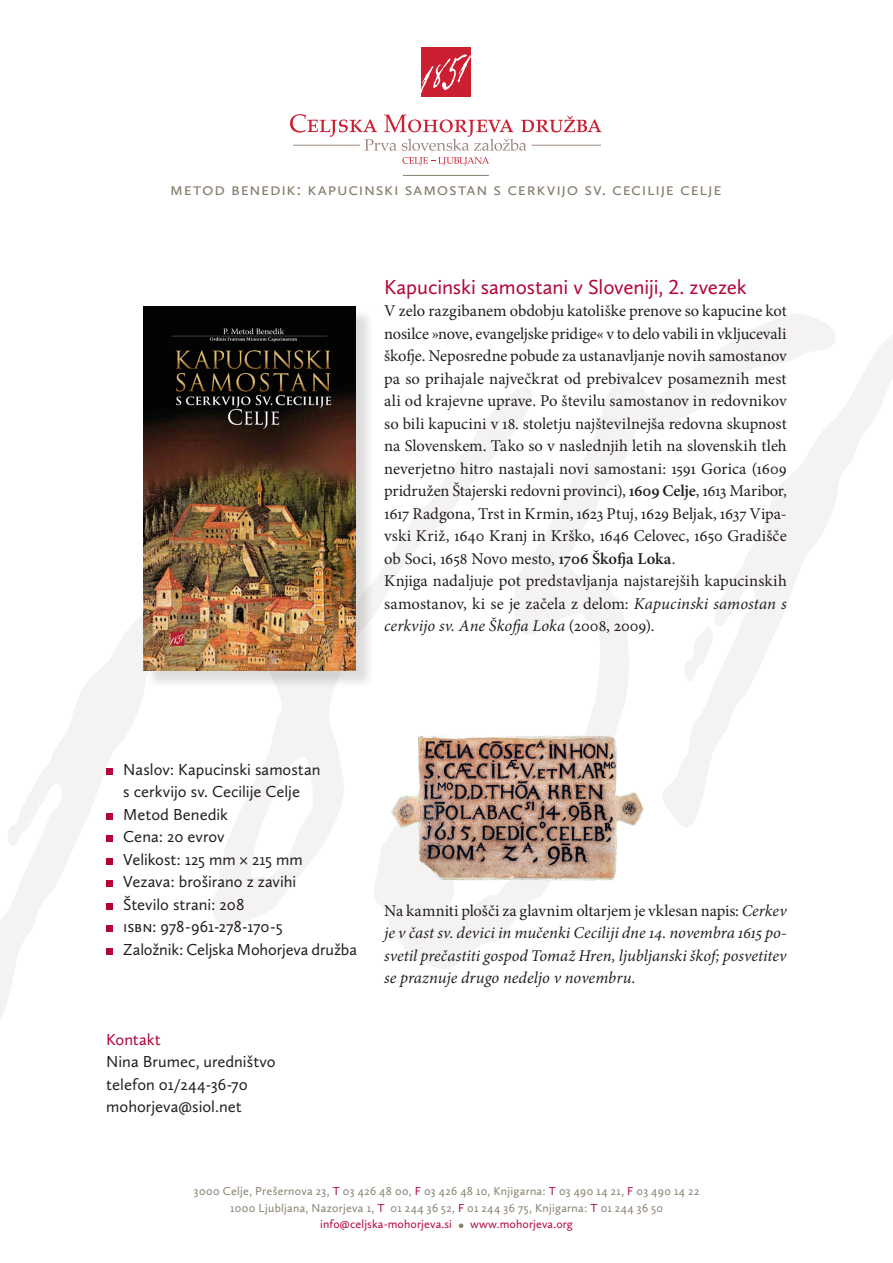
<style>
.page{position:relative;width:893px;height:1263px;background:#fff}
.page>*{position:absolute;margin:0;border:0;box-sizing:border-box;transform-origin:0 0}
.zivljenjepis{font:21px "Calluna Sans";letter-spacing:-.005em;color:#b30437}
.besedilo{font:18px "Calluna Sans";letter-spacing:.04em;color:#887f6f}
.besedilo-2{font:16.5px/22.5px "Minion Pro";color:#231f20;text-align:justify}
.podatki_o_knjigi{font:16.5px "Calluna Sans";letter-spacing:-.005em;color:#231f20}
.besedilo-3{font:italic 16.5px/22.5px "Minion Pro";color:#231f20;text-align:justify}
.podatki_o_knjigi-2{font:16.5px "Calluna Sans";color:#b30437}
.besedilo-4{font:12px "Calluna Sans";letter-spacing:.025em;color:#887f6f}
.t1{font:12px "Calluna Sans";letter-spacing:.01em;color:#b30437}
.s1{font-weight:600}
.s2{font-style:italic}
.s3{font-style:normal}
.s4{color:#b30437}
.s5{font-size:16.5px;color:#887f6f}
</style>
<div class="page">
<svg style="left:219px;top:689px;width:125px;height:240px"></svg>
<svg style="left:374px;top:314px;width:456px;height:655px"></svg>
<svg style="left:0;top:615px;width:219px;height:404px"></svg>
<svg style="left:6px;top:789px;width:34px;height:61px"></svg>
<svg style="left:655px;top:327px;width:238px;height:515px"></svg>
<div style="left:421px;top:47px;width:50px;height:50px;background:#cb1f32"></div>
<svg style="left:421px;top:54px;width:50px;height:39px"></svg>
<svg style="left:290px;top:114px;width:312px;height:37px"></svg>
<hr style="left:293px;top:145px;width:67px;height:1px;background:#9e887e">
<hr style="left:532px;top:145px;width:69px;height:1px;background:#9e887e">
<svg style="left:402px;top:157px;width:87px;height:8px"></svg>
<div style="left:106px;top:768px;width:7px;height:7px;background:#b30437"></div>
<div style="left:106px;top:813px;width:7px;height:7px;background:#b30437"></div>
<div style="left:106px;top:836px;width:7px;height:6px;background:#b30437"></div>
<div style="left:106px;top:858px;width:7px;height:7px;background:#b30437"></div>
<div style="left:106px;top:881px;width:7px;height:6px;background:#b30437"></div>
<div style="left:106px;top:903px;width:7px;height:7px;background:#b30437"></div>
<div style="left:106px;top:926px;width:7px;height:6px;background:#b30437"></div>
<div style="left:106px;top:948px;width:7px;height:7px;background:#b30437"></div>
<hr style="left:403px;top:175px;width:86px;height:1px;background:#887f6f">
<div style="left:146px;top:308px;width:228px;height:381px;background:#231f20;opacity:.15"></div>
<img style="left:143px;top:306px;width:213px;height:364px">
<img style="left:385px;top:725px;width:293px;height:163px">
<p class="besedilo" style="left:170px;top:178px;width:553px">metod ben edi k: kapucinski samostan s cerkvijo sv. ceci lije celje</p>
<p class="zivljenjepis" style="left:384px;top:274px;width:364px">Kapucinski samostani v Sloveniji, 2. zvezek</p>
<p class="besedilo-2" style="left:384px;top:300px;width:404px">V zelo razgibanem obdobju katoliške prenove so kapucine kot nosilce »nove, evangeljske pridige« v to delo vabili in vkljucevali škofje. Neposredne pobude za ustanavljanje novih samostanov pa so prihajale največkrat od prebivalcev posameznih mest ali od krajevne uprave. Po številu samostanov in redovnikov so bili kapucini v 18. stoletju najštevilnejša redovna skupnost na Slovenskem. Tako so v naslednjih letih na slovenskih tleh neverjetno hitro nastajali novi samostani: 1591 Gorica (1609 pridružen Štajerski redovni provinci), <span class="s1">1609 Celje</span>, 1613 Maribor, 1617 Radgona, Trst in Krmin, 1623 Ptuj, 1629 Beljak, 1637 Vipa&shy;vski Križ, 1640 Kranj in Krško, 1646 Celovec, 1650 Gradišče ob Soci, 1658 Novo mesto, <span class="s1">1706 Škofja Loka</span>.</p>
<p class="besedilo-2" style="left:384px;top:570px;width:404px">Knjiga nadaljuje pot predstavljanja najstarejših kapucinskih samostanov, ki se je začela z delom: <span class="s2">Kapucinski samostan s cerkvijo sv. Ane Škofja Loka</span> (2008, 2009).</p>
<p class="podatki_o_knjigi" style="left:123px;top:759px;width:199px">Naslov: Kapucinski samostan</p>
<p class="podatki_o_knjigi" style="left:123px;top:782px;width:178px">s cerkvijo sv. Cecilije Celje</p>
<p class="podatki_o_knjigi" style="left:123px;top:804px;width:106px">Metod Benedik</p>
<p class="podatki_o_knjigi" style="left:123px;top:827px;width:103px">Cena: 20 evrov</p>
<p class="podatki_o_knjigi" style="left:123px;top:849px;width:181px">Velikost: 125 mm × 215 mm</p>
<p class="podatki_o_knjigi" style="left:123px;top:872px;width:175px">Vezava: broširano z zavihi</p>
<p class="podatki_o_knjigi" style="left:123px;top:894px;width:123px">Število strani: 208</p>
<p class="podatki_o_knjigi" style="left:123px;top:917px;width:161px">ISBN: 978-961-278-170-5</p>
<p class="podatki_o_knjigi" style="left:123px;top:939px;width:235px">Založnik: Celjska Mohorjeva družba</p>
<p class="podatki_o_knjigi-2" style="left:106px;top:1029px;width:56px">Kontakt</p>
<p class="podatki_o_knjigi" style="left:106px;top:1052px;width:171px">Nina Brumec, uredništvo</p>
<p class="podatki_o_knjigi" style="left:106px;top:1074px;width:143px">telefon 01/244-36-70</p>
<p class="podatki_o_knjigi" style="left:106px;top:1097px;width:137px">mohorjeva@siol.net</p>
<p class="besedilo-3" style="left:384px;top:899px;width:404px"><span class="s3">Na kamniti plošči za glavnim oltarjem je vklesan napis:</span> Cerkev je v čast sv. devici in mučenki Ceciliji dne 14. novembra 1615 po&shy;svetil prečastiti gospod Tomaž Hren, ljubljanski škof; posvetitev se praznuje drugo nedeljo v novembru.</p>
<p class="besedilo-4" style="left:194px;top:1184px;width:507px">3000 Celje, Prešernova 23, <span class="s4">T</span> 03 426 48 00, <span class="s4">F</span> 03 426 48 10, Knjigarna: <span class="s4">T</span> 03 490 14 21, <span class="s4">F</span> 03 490 14 22</p>
<p class="besedilo-4" style="left:230px;top:1201px;width:434px">1000 Ljubljana, Nazorjeva 1, <span class="s4">T</span> 01 244 36 52, <span class="s4">F</span> 01 244 36 75, Knjigarna: <span class="s4">T</span> 01 244 36 50</p>
<p class="t1" style="left:320px;top:1217px;width:254px">info@celjska-mohorjeva.si <span class="s5">•</span> www.mohorjeva.org</p>
</div>
